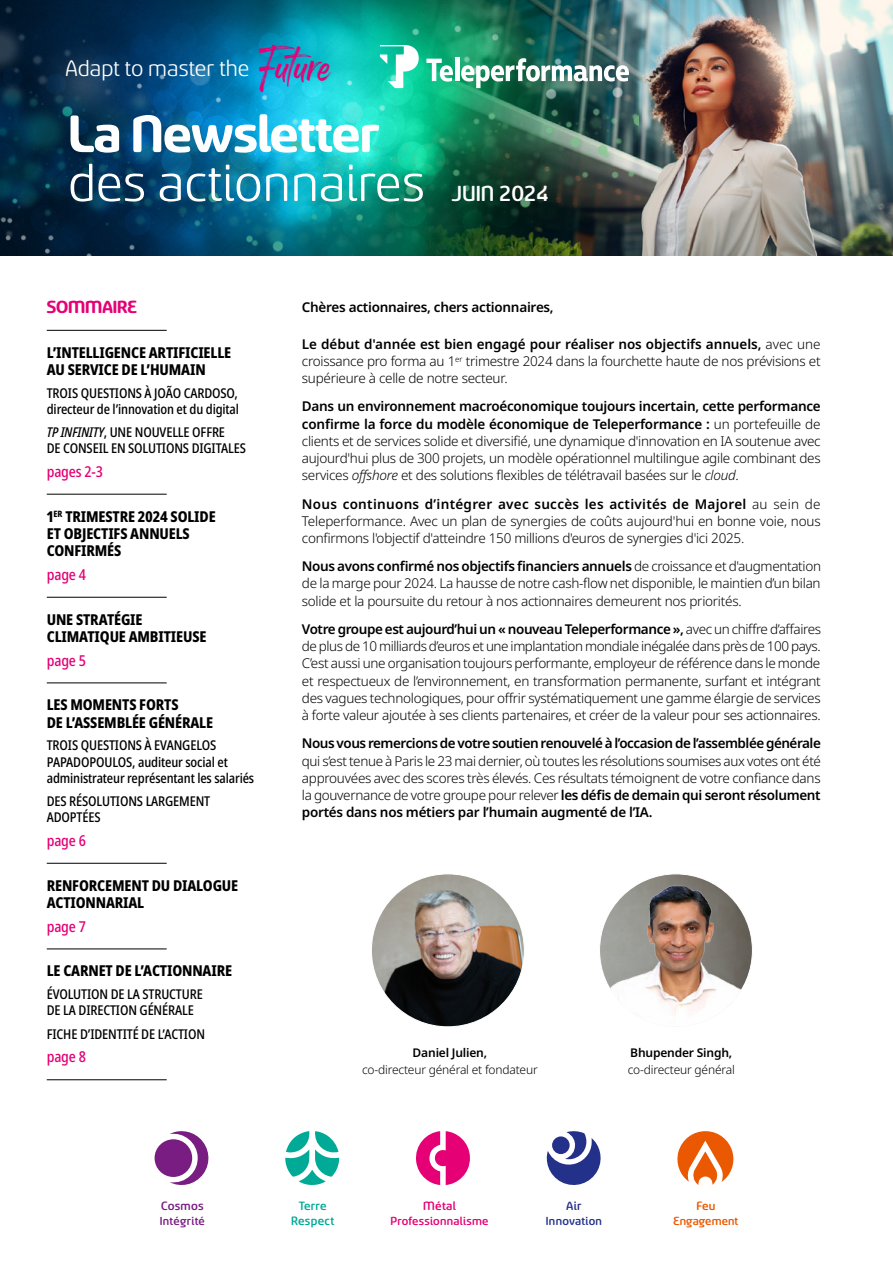
<style>
.page{position:relative;width:893px;height:1263px;background:#fff}
.page>*{position:absolute;margin:0;border:0;box-sizing:border-box;transform-origin:0 0}
.t1{font:58.5px "Sancoale Softened";color:#fff}
.t2{font:700 58.5px "Sancoale Softened";letter-spacing:-.02em;color:#fff}
.t3{font:25.2px "Sancoale Softened";color:#fff}
.t4{font:500 24.3px "Sancoale Softened";color:#fff}
.t5{font:700 19.5px "Sancoale Softened";letter-spacing:-.01em;color:#e50075}
.t6{font:800 condensed 15px/17.4px "Noto Sans";letter-spacing:-.01em;color:#000}
.t7{font:500 condensed 15px "Noto Sans";letter-spacing:-.01em;color:#e50075}
.t8{font:300 13.5px/17.2px "Noto Sans";letter-spacing:-.02em;color:#000;text-align:justify}
.t9{font:500 condensed 13.5px/16.5px "Noto Sans";letter-spacing:-.01em;color:#000}
.t10{font:600 13.5px "Noto Sans";letter-spacing:-.035em;color:#000}
.t11{font:500 13.35px/15.1px "Sancoale Softened";letter-spacing:.02em;color:#00aa96;text-align:center}
.t12{font:500 13.35px "Sancoale Softened";letter-spacing:.01em;color:#791d82}
.t13{font:500 13.35px "Sancoale Softened";letter-spacing:.02em;color:#e50075}
.t14{font:500 13.35px "Sancoale Softened";color:#24318a}
.t15{font:500 13.35px "Sancoale Softened";color:#ea5901}
.t16{font:500 12.9px "Sancoale Softened";letter-spacing:.02em;color:#e50075}
.t17{font:500 12.9px "Sancoale Softened";letter-spacing:.02em;color:#24318a}
.t18{font:500 12.9px "Sancoale Softened";letter-spacing:.01em;color:#ea5901}
.t19{font:500 12.9px "Sancoale Softened";letter-spacing:.02em;color:#791d82}
.t20{font:300 12px "Noto Sans";letter-spacing:-.015em;color:#000}
.t21{font:600 12px "Noto Sans";letter-spacing:-.015em;color:#000}
.s1{font-family:"Rogthem";font-size:49.35px;color:#e50075}
.s2{font-style:italic}
.s3{font-weight:600}
</style>
<div class="page">
<img style="left:390px;top:0;width:503px;height:256px">
<img style="left:0;top:2px;width:639px;height:254px">
<div style="left:155px;top:1139px;width:37px;height:38px;background:#791d82;border-radius:50%"></div>
<svg style="left:170px;top:1131px;width:39px;height:54px"></svg>
<svg style="left:285px;top:1131px;width:54px;height:54px"></svg>
<svg style="left:416px;top:1131px;width:54px;height:54px"></svg>
<svg style="left:546px;top:1131px;width:55px;height:54px"></svg>
<div style="left:552px;top:1136px;width:18px;height:18px;background:#24318a;border-radius:50%"></div>
<svg style="left:677px;top:1131px;width:57px;height:54px"></svg>
<hr style="left:47px;top:330px;width:120px;height:1px;background:#000">
<hr style="left:47px;top:494px;width:120px;height:1px;background:#000">
<hr style="left:47px;top:597px;width:120px;height:1px;background:#000">
<hr style="left:47px;top:682px;width:120px;height:1px;background:#000">
<hr style="left:47px;top:863px;width:120px;height:1px;background:#000">
<hr style="left:47px;top:948px;width:120px;height:1px;background:#000">
<hr style="left:47px;top:1079px;width:120px;height:1px;background:#000">
<svg style="left:426px;top:59px;width:27px;height:23px"></svg>
<hr style="left:455px;top:58px;width:4px;height:23px;background:#fff">
<img style="left:461px;top:58px;width:168px;height:30px">
<svg style="left:380px;top:45px;width:39px;height:43px"></svg>
<img style="left:599px;top:874px;width:153px;height:153px;border-radius:76px">
<img style="left:371px;top:874px;width:153px;height:153px;border-radius:76px">
<h2 class="t3" style="left:65px;top:56px;width:266px">Adapt to master the <span class="s1">Future</span></h2>
<h1 class="t2" style="left:68px;top:106px;width:313px">La Newsletter</h1>
<h1 class="t1" style="left:68px;top:155px;width:359px">des actionnaires</h1>
<h3 class="t4" style="left:451px;top:182px;width:99px">JUIN 2024</h3>
<h3 class="t5" style="left:47px;top:297px;width:92px">SOMMAIRE</h3>
<p class="t6" style="left:47px;top:344px;width:186px">L’INTELLIGENCE ARTIFICIELLE<br>AU SERVICE DE L’HUMAIN</p>
<p class="t9" style="left:47px;top:385px;width:194px">TROIS QUESTIONS À JOÃO CARDOSO, directeur de l’innovation et du digital</p>
<p class="t9" style="left:47px;top:424px;width:201px"><span class="s2">TP INFINITY</span>, UNE NOUVELLE OFFRE<br>DE CONSEIL EN SOLUTIONS DIGITALES</p>
<p class="t7" style="left:47px;top:461px;width:58px">pages 2-3</p>
<p class="t6" style="left:47px;top:507px;width:171px">1<sup>ER</sup> TRIMESTRE 2024 SOLIDE<br>ET OBJECTIFS ANNUELS<br>CONFIRMÉS</p>
<p class="t7" style="left:47px;top:564px;width:41px">page 4</p>
<p class="t6" style="left:47px;top:611px;width:161px">UNE STRATÉGIE<br>CLIMATIQUE AMBITIEUSE</p>
<p class="t7" style="left:47px;top:650px;width:41px">page 5</p>
<p class="t6" style="left:47px;top:696px;width:168px">LES MOMENTS FORTS<br>DE L’ASSEMBLÉE GÉNÉRALE</p>
<p class="t9" style="left:47px;top:737px;width:209px">TROIS QUESTIONS À EVANGELOS<br>PAPADOPOULOS, auditeur social et administrateur représentant les salariés</p>
<p class="t9" style="left:47px;top:793px;width:165px">DES RÉSOLUTIONS LARGEMENT<br>ADOPTÉES</p>
<p class="t7" style="left:47px;top:830px;width:41px">page 6</p>
<p class="t6" style="left:47px;top:877px;width:193px">RENFORCEMENT DU DIALOGUE<br>ACTIONNARIAL</p>
<p class="t7" style="left:47px;top:916px;width:41px">page 7</p>
<p class="t6" style="left:47px;top:962px;width:187px">LE CARNET DE L’ACTIONNAIRE</p>
<p class="t9" style="left:47px;top:986px;width:158px">ÉVOLUTION DE LA STRUCTURE<br>DE LA DIRECTION GÉNÉRALE</p>
<p class="t9" style="left:47px;top:1026px;width:160px">FICHE D’IDENTITÉ DE L’ACTION</p>
<p class="t7" style="left:47px;top:1046px;width:41px">page 8</p>
<p class="t10" style="left:302px;top:298px;width:253px">Chères actionnaires, chers actionnaires,</p>
<p class="t8" style="left:302px;top:336px;width:520px"><span class="s3">Le début d'année est bien engagé pour réaliser nos objectifs annuels,</span> avec une croissance pro forma au 1<sup>er</sup> trimestre 2024 dans la fourchette haute de nos prévisions et supérieure à celle de notre secteur.</p>
<p class="t8" style="left:302px;top:398px;width:520px"><span class="s3">Dans un environnement macroéconomique toujours incertain, cette performance confirme la force du modèle économique de Teleperformance :</span> un portefeuille de clients et de services solide et diversifié, une dynamique d'innovation en IA soutenue avec aujourd'hui plus de 300 projets, un modèle opérationnel multilingue agile combinant des services <span class="s2">offshore</span> et des solutions flexibles de télétravail basées sur le <span class="s2">cloud</span>.</p>
<p class="t8" style="left:302px;top:495px;width:520px"><span class="s3">Nous continuons d’intégrer avec succès les activités de Majorel</span> au sein de Teleperformance. Avec un plan de synergies de coûts aujourd'hui en bonne voie, nous confirmons l'objectif d'atteindre 150 millions d'euros de synergies d'ici 2025.</p>
<p class="t8" style="left:302px;top:558px;width:521px"><span class="s3">Nous avons confirmé nos objectifs financiers annuels</span> de croissance et d'augmentation de la marge pour 2024. La hausse de notre cash-flow net disponible, le maintien d’un bilan solide et la poursuite du retour à nos actionnaires demeurent nos priorités.</p>
<p class="t8" style="left:302px;top:621px;width:521px"><span class="s3">Votre groupe est aujourd’hui un « nouveau Teleperformance »,</span> avec un chiffre d’affaires de plus de 10 milliards d’euros et une implantation mondiale inégalée dans près de 100 pays.<br>C’est aussi une organisation toujours performante, employeur de référence dans le monde et respectueux de l’environnement, en transformation permanente, surfant et intégrant des vagues technologiques, pour offrir systématiquement une gamme élargie de services à forte valeur ajoutée à ses clients partenaires, et créer de la valeur pour ses actionnaires.</p>
<p class="t10" style="left:302px;top:734px;width:520px">Nous vous remercions de votre soutien renouvelé à l’occasion de l’assemblée générale</p>
<p class="t8" style="left:302px;top:752px;width:521px">qui s’est tenue à Paris le 23 mai dernier, où toutes les résolutions soumises aux votes ont été approuvées avec des scores très élevés. Ces résultats témoignent de votre confiance dans la gouvernance de votre groupe pour relever <span class="s3">les défis de demain qui seront résolument portés dans nos métiers par l’humain augmenté de l’IA.</span></p>
<p class="t21" style="left:413px;top:1044px;width:76px">Daniel Julien,</p>
<p class="t20" style="left:362px;top:1061px;width:177px">co-directeur général et fondateur</p>
<p class="t21" style="left:630px;top:1044px;width:104px">Bhupender Singh,</p>
<p class="t20" style="left:628px;top:1061px;width:109px">co-directeur général</p>
<p class="t12" style="left:161px;top:1200px;width:44px">Cosmos</p>
<p class="t19" style="left:160px;top:1215px;width:47px">Intégrité</p>
<p class="t11" style="left:291px;top:1199px;width:45px">Terre<br>Respect</p>
<p class="t13" style="left:423px;top:1200px;width:34px">Métal</p>
<p class="t16" style="left:391px;top:1215px;width:99px">Professionnalisme</p>
<p class="t14" style="left:566px;top:1200px;width:17px">Air</p>
<p class="t17" style="left:546px;top:1215px;width:58px">Innovation</p>
<p class="t15" style="left:696px;top:1200px;width:21px">Feu</p>
<p class="t18" style="left:673px;top:1215px;width:66px">Engagement</p>
</div>
